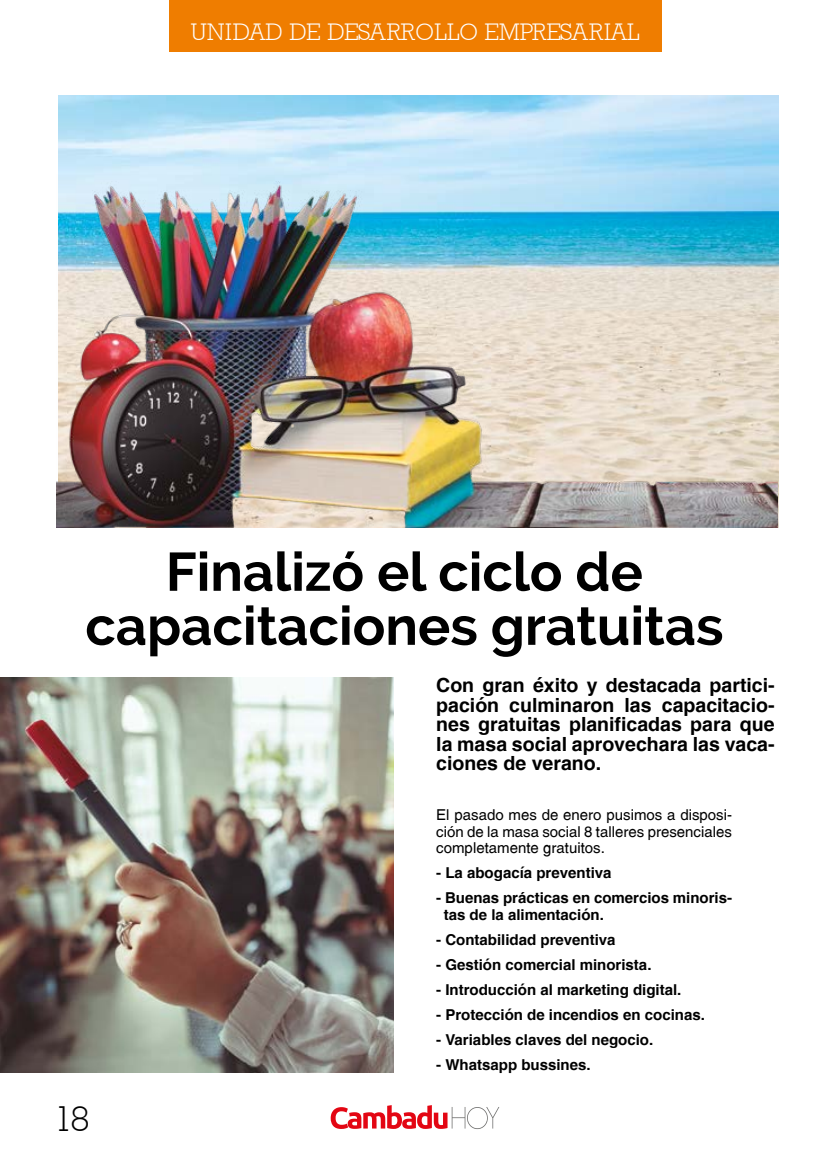
<style>
.page{position:relative;width:830px;height:1170px;background:#fff}
.page>*{position:absolute;margin:0;border:0;box-sizing:border-box;transform-origin:0 0}
.t1{font:700 54px/54px "Raleway";color:#000;text-align:center}
.t2{font:36px "Astute Light SSK";color:#000}
.t3{font:24px "Astute Light SSK";color:#fff}
.t4{font:700 19.5px/19.5px "Switzerland";color:#000;text-align:justify}
.t5{font:700 15px/16.5px "Switzerland";color:#000}
.t6{font:15px/16.5px "Switzerland Plain";color:#000;text-align:justify}
</style>
<div class="page">
<svg style="left:330px;top:1105px;width:169px;height:23px"></svg>
<div style="left:169px;top:0;width:492px;height:51px;background:#ef7d00"></div>
<img style="left:59px;top:96px;width:719px;height:431px">
<img style="left:56px;top:174px;width:720px;height:353px">
<img style="left:0;top:677px;width:393px;height:394px">
<h3 class="t3" style="left:190px;top:18px;width:450px">UNIDAD DE DESARROLLO EMPRESARIAL</h3>
<h1 class="t1" style="left:85px;top:545px;width:639px">Finalizó el ciclo de capacitaciones gratuitas</h1>
<h3 class="t4" style="left:436px;top:675px;width:340px">Con gran éxito y destacada partici&shy;pación culminaron las capacitacio&shy;nes gratuitas planificadas para que la masa social aprovechara las vaca&shy;ciones de verano.</h3>
<p class="t6" style="left:436px;top:806px;width:297px">El pasado mes de enero pusimos a disposi&shy;ción de la masa social 8 talleres presenciales completamente gratuitos.</p>
<p class="t5" style="left:436px;top:864px;width:177px">- La abogacía preventiva</p>
<p class="t5" style="left:443px;top:889px;width:290px;text-indent:-8px">- Buenas prácticas en comercios minoris&shy;tas de la alimentación.</p>
<p class="t5" style="left:436px;top:930px;width:181px">- Contabilidad preventiva</p>
<p class="t5" style="left:436px;top:955px;width:216px">- Gestión comercial minorista.</p>
<p class="t5" style="left:436px;top:980px;width:246px">- Introducción al marketing digital.</p>
<p class="t5" style="left:436px;top:1005px;width:270px">- Protección de incendios en cocinas.</p>
<p class="t5" style="left:436px;top:1030px;width:218px">- Variables claves del negocio.</p>
<p class="t5" style="left:436px;top:1055px;width:156px">- Whatsapp bussines.</p>
<h2 class="t2" style="left:55px;top:1098px;width:34px">18</h2>
</div>
